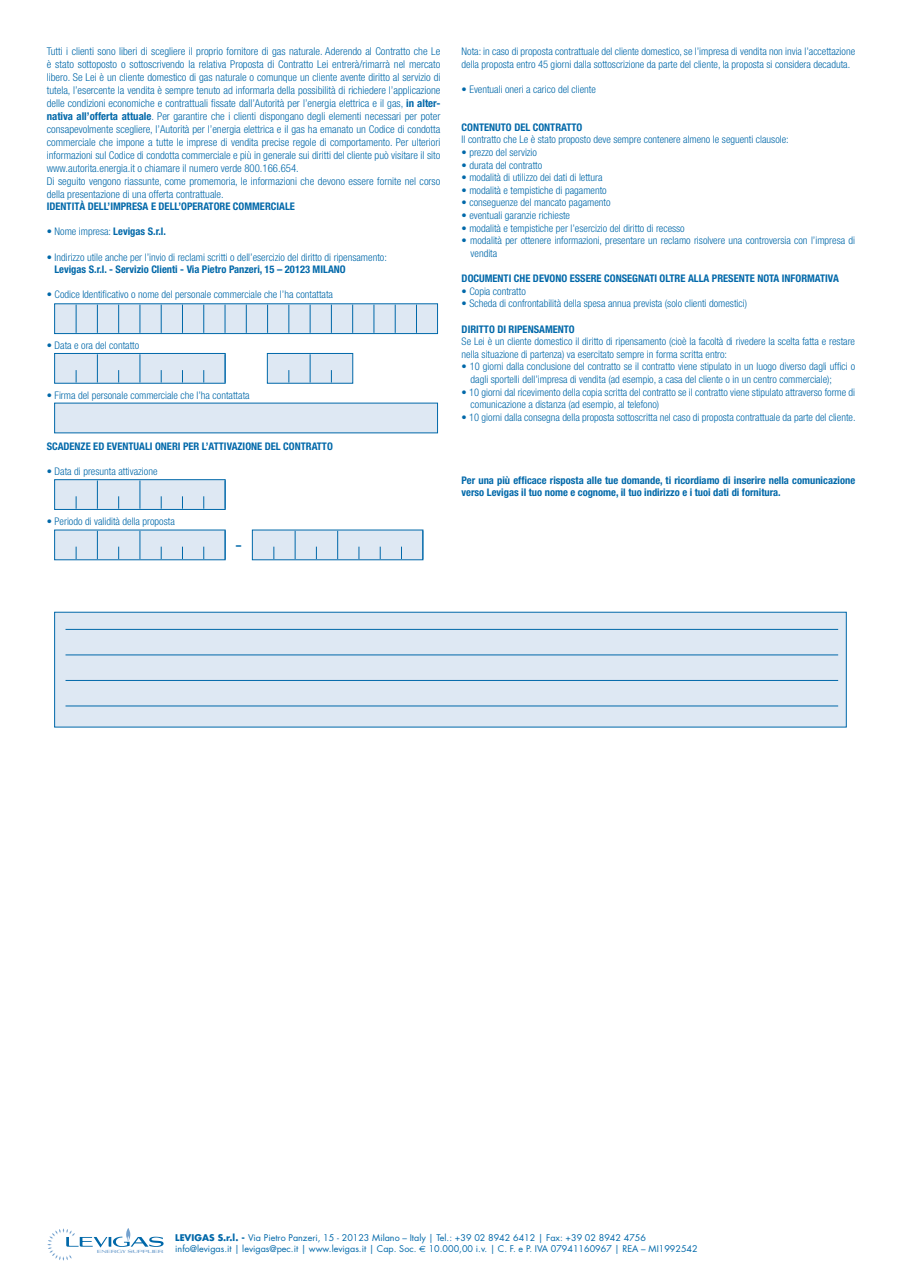
<style>
.page{position:relative;width:902px;height:1272px;background:#fff}
.page>*{position:absolute;margin:0;border:0;box-sizing:border-box;transform-origin:0 0}
.t1{font:18px "Helvetica Neue";color:#0068a9}
.t2{font:300 condensed 10.8px/12.9px "Helvetica Neue";color:#0068a9;text-align:justify}
.t3{font:300 condensed 10.5px/12.6px "Helvetica Neue";color:#0068a9}
.t4{font:700 condensed 10.5px/12.6px "Helvetica Neue";color:#0068a9}
.t5{font:9px "Futura";color:#0068a9}
.t6{font:4.2px "Georgiquas";color:#73a1ce}
.s1{font-weight:700}
.s2{font-family:"Euro Sans"}
</style>
<div class="page">
<svg style="left:47px;top:1228px;width:117px;height:32px"></svg>
<svg style="left:54px;top:303px;width:384px;height:31px;background:#c6daea"></svg>
<svg style="left:266px;top:353px;width:87px;height:31px;background:#c7dbeb"></svg>
<svg style="left:54px;top:353px;width:172px;height:31px;background:#c8dbeb"></svg>
<svg style="left:54px;top:402px;width:384px;height:31px;background:#d2e1ef"></svg>
<svg style="left:54px;top:479px;width:172px;height:31px;background:#c7dbeb"></svg>
<svg style="left:54px;top:529px;width:172px;height:31px;background:#cadcec"></svg>
<svg style="left:251px;top:529px;width:172px;height:31px;background:#cbddec"></svg>
<div style="left:54px;top:611px;width:793px;height:116px;background:#dee8f3"></div>
<hr style="left:65px;top:629px;width:773px;height:1px;background:#0068a9">
<hr style="left:65px;top:654px;width:773px;height:1px;background:#0068a9">
<hr style="left:65px;top:680px;width:773px;height:1px;background:#0068a9">
<hr style="left:65px;top:705px;width:773px;height:1px;background:#0068a9">
<p class="t2" style="left:47px;top:45px;width:395px">Tutti i clienti sono liberi di scegliere il proprio fornitore di gas naturale. Aderendo al Contratto che Le è stato sottoposto o sottoscrivendo la relativa Proposta di Contratto Lei entrerà/rimarrà nel mercato libero. Se Lei è un cliente domestico di gas naturale o comunque un cliente avente diritto al servizio di tutela, l’esercente la vendita è sempre tenuto ad informarla della possibilità di richiedere l’applicazione delle condizioni economiche e contrattuali fissate dall’Autorità per l’energia elettrica e il gas, <span class="s1">in alter&shy;nativa all’offerta attuale</span>. Per garantire che i clienti dispongano degli elementi necessari per poter consapevolmente scegliere, l’Autorità per l’energia elettrica e il gas ha emanato un Codice di condotta commerciale che impone a tutte le imprese di vendita precise regole di comportamento. Per ulteriori informazioni sul Codice di condotta commerciale e più in generale sui diritti del cliente può visitare il sito www.autorita.energia.it o chiamare il numero verde 800.166.654.</p>
<p class="t2" style="left:47px;top:174px;width:395px">Di seguito vengono riassunte, come promemoria, le informazioni che devono essere fornite nel corso della presentazione di una offerta contrattuale.</p>
<p class="t4" style="left:47px;top:200px;width:250px">IDENTITÀ DELL’IMPRESA E DELL’OPERATORE COMMERCIALE</p>
<p class="t3" style="left:47px;top:225px;width:121px">• Nome impresa: <span class="s1">Levigas S.r.l.</span></p>
<p class="t3" style="left:47px;top:250px;width:341px">• Indirizzo utile anche per l’invio di reclami scritti o dell’esercizio del diritto di ripensamento:</p>
<p class="t4" style="left:54px;top:263px;width:293px">Levigas S.r.l. - Servizio Clienti - Via Pietro Panzeri, 15 – 20123 MILANO</p>
<p class="t3" style="left:47px;top:288px;width:288px">• Codice Identificativo o nome del personale commerciale che l’ha contattata</p>
<p class="t3" style="left:47px;top:339px;width:94px">• Data e ora del contatto</p>
<p class="t3" style="left:47px;top:389px;width:204px">• Firma del personale commerciale che l’ha contattata</p>
<p class="t4" style="left:47px;top:439px;width:287px">SCADENZE ED EVENTUALI ONERI PER L’ATTIVAZIONE DEL CONTRATTO</p>
<p class="t3" style="left:47px;top:465px;width:112px">• Data di presunta attivazione</p>
<p class="t3" style="left:47px;top:515px;width:129px">• Periodo di validità della proposta</p>
<p class="t1" style="left:235px;top:533px;width:9px">-</p>
<p class="t3" style="left:461px;top:45px;width:395px">Nota: in caso di proposta contrattuale del cliente domestico, se l’impresa di vendita non invia l’accettazione della proposta entro 45 giorni dalla sottoscrizione da parte del cliente, la proposta si considera decaduta.</p>
<p class="t3" style="left:461px;top:83px;width:136px">• Eventuali oneri a carico del cliente</p>
<p class="t4" style="left:461px;top:121px;width:122px">CONTENUTO DEL CONTRATTO</p>
<p class="t3" style="left:461px;top:133px;width:328px">Il contratto che Le è stato proposto deve sempre contenere almeno le seguenti clausole:</p>
<p class="t3" style="left:461px;top:146px;width:77px">• prezzo del servizio</p>
<p class="t3" style="left:461px;top:158px;width:82px">• durata del contratto</p>
<p class="t3" style="left:461px;top:171px;width:142px">• modalità di utilizzo dei dati di lettura</p>
<p class="t3" style="left:461px;top:184px;width:147px">• modalità e tempistiche di pagamento</p>
<p class="t3" style="left:461px;top:196px;width:150px">• conseguenze del mancato pagamento</p>
<p class="t3" style="left:461px;top:209px;width:110px">• eventuali garanzie richieste</p>
<p class="t3" style="left:461px;top:221px;width:225px">• modalità e tempistiche per l’esercizio del diritto di recesso</p>
<p class="t3" style="left:470px;top:234px;width:386px;text-indent:-9px">• modalità per ottenere informazioni, presentare un reclamo risolvere una controversia con l’impresa di vendita</p>
<p class="t4" style="left:461px;top:272px;width:379px">DOCUMENTI CHE DEVONO ESSERE CONSEGNATI OLTRE ALLA PRESENTE NOTA INFORMATIVA</p>
<p class="t3" style="left:461px;top:284px;width:66px">• Copia contratto</p>
<p class="t3" style="left:461px;top:297px;width:287px">• Scheda di confrontabilità della spesa annua prevista (solo clienti domestici)</p>
<p class="t4" style="left:461px;top:322px;width:115px">DIRITTO DI RIPENSAMENTO</p>
<p class="t3" style="left:461px;top:335px;width:395px">Se Lei è un cliente domestico il diritto di ripensamento (cioè la facoltà di rivedere la scelta fatta e restare nella situazione di partenza) va esercitato sempre in forma scritta entro:</p>
<p class="t3" style="left:470px;top:360px;width:386px;text-indent:-9px">• 10 giorni dalla conclusione del contratto se il contratto viene stipulato in un luogo diverso dagli uffici o dagli sportelli dell’impresa di vendita (ad esempio, a casa del cliente o in un centro commerciale);</p>
<p class="t3" style="left:470px;top:385px;width:386px;text-indent:-9px">• 10 giorni dal ricevimento della copia scritta del contratto se il contratto viene stipulato attraverso forme di comunicazione a distanza (ad esempio, al telefono)</p>
<p class="t3" style="left:461px;top:410px;width:395px">• 10 giorni dalla consegna della proposta sottoscritta nel caso di proposta contrattuale da parte del cliente.</p>
<p class="t4" style="left:461px;top:473px;width:395px">Per una più efficace risposta alle tue domande, ti ricordiamo di inserire nella comunicazione verso Levigas il tuo nome e cognome, il tuo indirizzo e i tuoi dati di fornitura.</p>
<p class="t6" style="left:97px;top:1249px;width:68px">ENERGY SUPPLIER</p>
<p class="t5" style="left:175px;top:1231px;width:472px"><span class="s1">LEVIGAS S.r.l. -</span> Via Pietro Panzeri, 15 - 20123 Milano – Italy | Tel.: +39 02 8942 6412 | Fax: +39 02 8942 4756</p>
<p class="t5" style="left:175px;top:1242px;width:524px">info@levigas.it | levigas@pec.it | www.levigas.it | Cap. Soc. <span class="s2">€</span> 10.000,00 i.v. | C. F. e P. IVA 07941160967 | REA – MI1992542</p>
</div>
